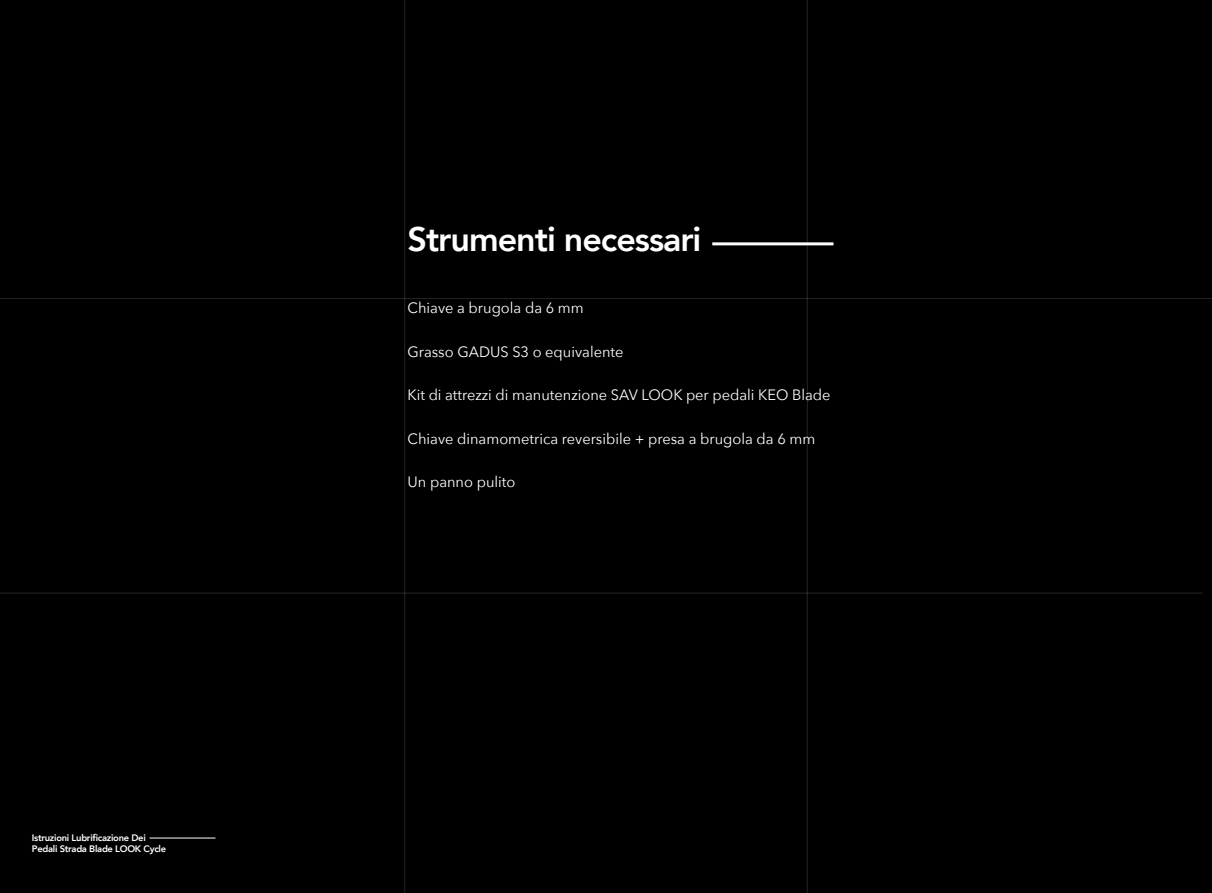
<style>
.page{position:relative;width:1212px;height:893px;background:#000}
.page>*{position:absolute;margin:0;border:0;box-sizing:border-box;transform-origin:0 0}
.t1{font:800 34.05px "Avenir";letter-spacing:-.03em;color:#fff}
.t2{font:15px "Avenir Next";color:#fff}
.t3{font:800 9.45px/11.2px "Avenir";letter-spacing:-.03em;color:#fff}
</style>
<div class="page">
<hr style="left:712px;top:242px;width:121px;height:3px;background:#fff">
<hr style="left:150px;top:838px;width:65px;height:1px;background:#fff">
<hr style="left:0;top:298px;width:1212px;height:1px;background:#fff">
<hr style="left:0;top:593px;width:1203px;height:1px;background:#fff">
<hr style="left:807px;top:0;width:1px;height:893px;background:#fff">
<hr style="left:404px;top:0;width:1px;height:893px;background:#fff">
<p class="t3" style="left:32px;top:832px;width:136px">Istruzioni Lubrificazione Dei<br>Pedali Strada Blade LOOK Cycle</p>
<h1 class="t1" style="left:407px;top:213px;width:295px">Strumenti necessari</h1>
<p class="t2" style="left:407px;top:295px;width:178px">Chiave a brugola da 6 mm</p>
<p class="t2" style="left:407px;top:339px;width:217px">Grasso GADUS S3 o equivalente</p>
<p class="t2" style="left:407px;top:382px;width:425px">Kit di attrezzi di manutenzione SAV LOOK per pedali KEO Blade</p>
<p class="t2" style="left:407px;top:426px;width:409px">Chiave dinamometrica reversibile + presa a brugola da 6 mm</p>
<p class="t2" style="left:407px;top:469px;width:109px">Un panno pulito</p>
</div>
